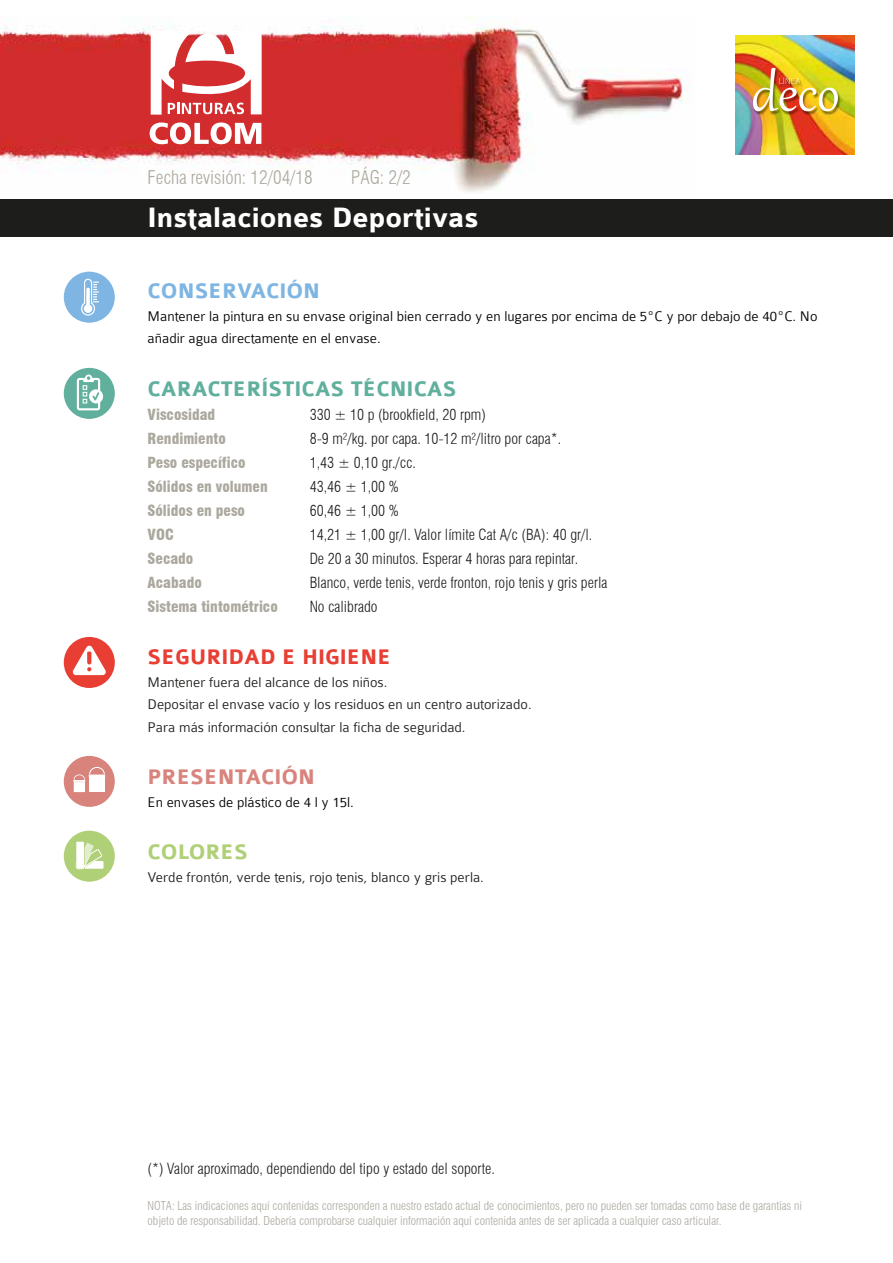
<style>
.page{position:relative;width:893px;height:1263px;background:#fff}
.page>*{position:absolute;margin:0;border:0;box-sizing:border-box;transform-origin:0 0}
.t1{font:700 30px "Colaborate";color:#fff}
.t2{font:700 22.5px "Colaborate";color:#61af9d}
.t3{font:700 22.5px "Colaborate";color:#e83e33}
.t4{font:700 22.5px "Colaborate";color:#7eb5e2}
.t5{font:700 22.5px "Colaborate";color:#d8847d}
.t6{font:700 22.5px "Colaborate";color:#afd076}
.t7{font:300 condensed 18.45px "Swiss 721 BT";color:#aba89e}
.t8{font:300 condensed 15px "Swiss 721 BT";color:#1d1d1b}
.t9{font:300 15px/22.5px "Colaborate";color:#1d1d1b}
.t10{font:300 15px/22.5px "Colaborate";color:#000}
.t11{font:900 condensed 15px "Swiss 721 BT";color:#aba89e}
.t12{font:300 condensed 12px/14.4px "Swiss 721 BT";color:#aba89e}
</style>
<div class="page">
<img style="left:735px;top:36px;width:119px;height:119px">
<img style="left:0;top:17px;width:692px;height:175px">
<svg style="left:150px;top:122px;width:111px;height:22px"></svg>
<svg style="left:151px;top:24px;width:111px;height:91px"></svg>
<div style="left:0;top:199px;width:893px;height:38px;background:#1d1d1b"></div>
<div style="left:64px;top:368px;width:51px;height:51px;background:#61af9d;border-radius:50%"></div>
<svg style="left:77px;top:374px;width:26px;height:36px"></svg>
<div style="left:64px;top:272px;width:51px;height:51px;background:#7eb5e2;border-radius:50%"></div>
<svg style="left:81px;top:279px;width:18px;height:37px"></svg>
<div style="left:64px;top:756px;width:51px;height:51px;background:#d8847d;border-radius:50%"></div>
<svg style="left:73px;top:767px;width:32px;height:25px"></svg>
<img style="left:752px;top:67px;width:90px;height:48px">
<img style="left:753px;top:68px;width:85px;height:43px">
<div style="left:64px;top:831px;width:51px;height:51px;background:#afd076;border-radius:50%"></div>
<svg style="left:75px;top:842px;width:28px;height:28px"></svg>
<div style="left:64px;top:637px;width:51px;height:51px;background:#e83e33;border-radius:50%"></div>
<svg style="left:73px;top:646px;width:33px;height:29px"></svg>
<p class="t7" style="left:148px;top:166px;width:167px">Fecha revisión: 12/04/18</p>
<p class="t7" style="left:351px;top:166px;width:61px">PÁG: 2/2</p>
<h1 class="t1" style="left:148px;top:202px;width:332px">Instalaciones Deportivas</h1>
<h2 class="t4" style="left:148px;top:279px;width:174px">CONSERVACIÓN</h2>
<p class="t10" style="left:148px;top:305px;width:671px">Mantener la pintura en su envase original bien cerrado y en lugares por encima de 5ºC y por debajo de 40ºC. No añadir agua directamente en el envase.</p>
<h2 class="t2" style="left:148px;top:377px;width:311px">CARACTERÍSTICAS TÉCNICAS</h2>
<p class="t11" style="left:148px;top:405px;width:69px">Viscosidad</p>
<p class="t8" style="left:310px;top:405px;width:178px">330 ± 10 p (brookfield, 20 rpm)</p>
<p class="t11" style="left:148px;top:429px;width:80px">Rendimiento</p>
<p class="t8" style="left:310px;top:429px;width:253px">8-9 m²/kg. por capa. 10-12 m²/litro por capa*.</p>
<p class="t11" style="left:148px;top:453px;width:100px">Peso específico</p>
<p class="t8" style="left:310px;top:453px;width:108px">1,43 ± 0,10 gr./cc.</p>
<p class="t11" style="left:148px;top:477px;width:122px">Sólidos en volumen</p>
<p class="t8" style="left:310px;top:477px;width:91px">43,46 ± 1,00 %</p>
<p class="t11" style="left:148px;top:501px;width:99px">Sólidos en peso</p>
<p class="t8" style="left:310px;top:501px;width:91px">60,46 ± 1,00 %</p>
<p class="t11" style="left:148px;top:525px;width:28px">VOC</p>
<p class="t8" style="left:310px;top:525px;width:284px">14,21 ± 1,00 gr/l. Valor límite Cat A/c (BA): 40 gr/l.</p>
<p class="t11" style="left:148px;top:549px;width:47px">Secado</p>
<p class="t8" style="left:310px;top:549px;width:270px">De 20 a 30 minutos. Esperar 4 horas para repintar.</p>
<p class="t11" style="left:148px;top:573px;width:56px">Acabado</p>
<p class="t8" style="left:310px;top:573px;width:299px">Blanco, verde tenis, verde fronton, rojo tenis y gris perla</p>
<p class="t11" style="left:148px;top:597px;width:132px">Sistema tintométrico</p>
<p class="t8" style="left:310px;top:597px;width:69px">No calibrado</p>
<h2 class="t3" style="left:148px;top:645px;width:245px">SEGURIDAD E HIGIENE</h2>
<p class="t9" style="left:148px;top:671px;width:385px">Mantener fuera del alcance de los niños.<br>Depositar el envase vacío y los residuos en un centro autorizado.<br>Para más información consultar la ficha de seguridad.</p>
<h2 class="t5" style="left:148px;top:765px;width:169px">PRESENTACIÓN</h2>
<p class="t10" style="left:148px;top:791px;width:208px">En envases de plástico de 4 l y 15l.</p>
<h2 class="t6" style="left:148px;top:840px;width:102px">COLORES</h2>
<p class="t9" style="left:148px;top:866px;width:338px">Verde frontón, verde tenis, rojo tenis, blanco y gris perla.</p>
<p class="t8" style="left:148px;top:1159px;width:349px">(*) Valor aproximado, dependiendo del tipo y estado del soporte.</p>
<p class="t12" style="left:148px;top:1199px;width:656px">NOTA: Las indicaciones aquí contenidas corresponden a nuestro estado actual de conocimientos, pero no pueden ser tomadas como base de garantías ni objeto de responsabilidad. Debería comprobarse cualquier información aquí contenida antes de ser aplicada a cualquier caso articular.</p>
</div>
